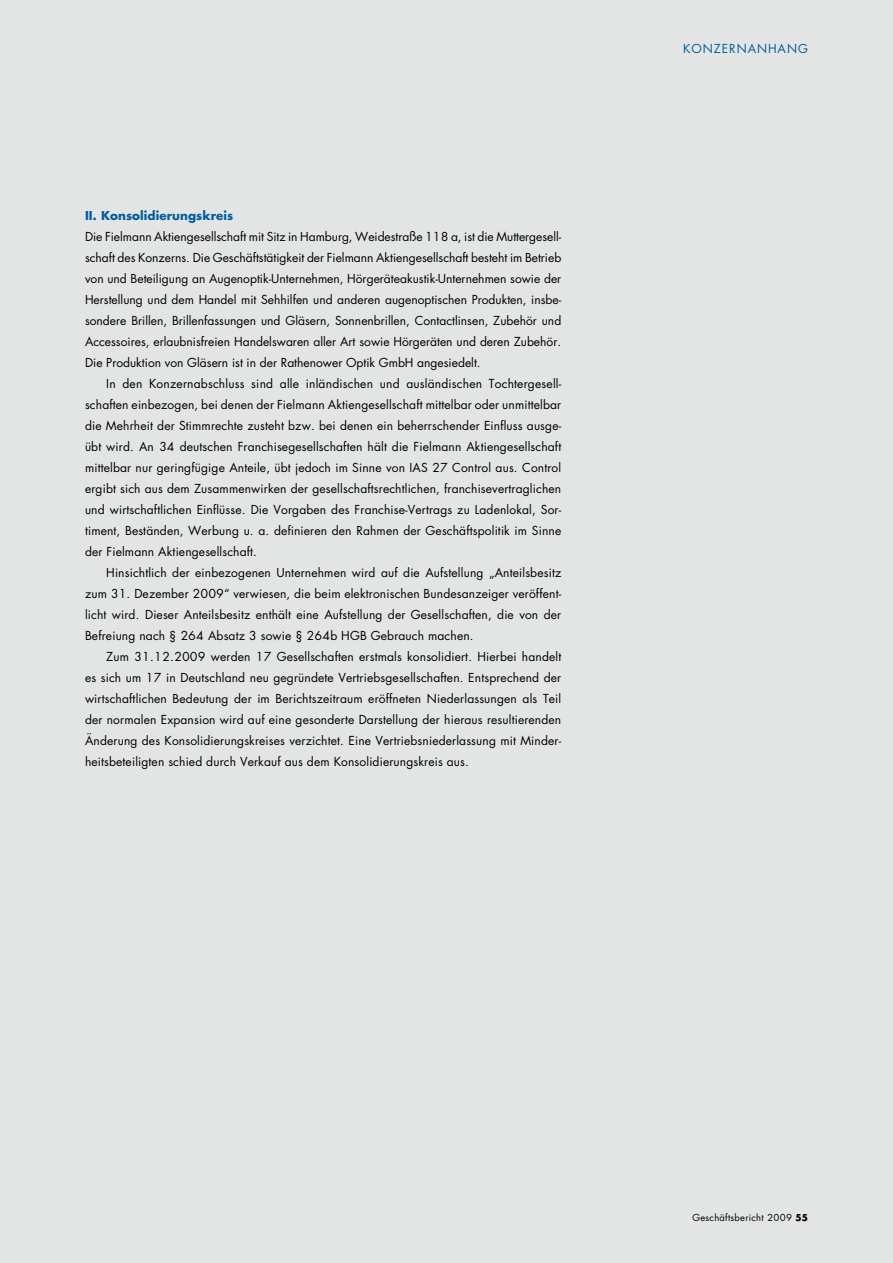
<style>
.page{position:relative;width:893px;height:1263px;background:#e3e4e4}
.page>*{position:absolute;margin:0;border:0;box-sizing:border-box;transform-origin:0 0}
.t1{font:13.5px/21px "Fi Futura";letter-spacing:.01em;color:#000;text-align:justify}
.t2{font:700 13.5px "Fi Futura";letter-spacing:.005em;color:#005fa0}
.t3{font:13.5px "Fi Futura";letter-spacing:.07em;color:#005fa0}
.t4{font:10.5px "Fi Futura";letter-spacing:.025em;color:#000}
.s1{font-weight:700}
</style>
<div class="page">
<p class="t2" style="left:85px;top:207px;width:150px">II. Konsolidierungskreis</p>
<p class="t1" style="left:85px;top:225px;width:478px">Die Fielmann Aktiengesellschaft mit Sitz in Hamburg, Weidestraße 118 a, ist die Muttergesell&shy;schaft des Konzerns. Die Geschäftstätigkeit der Fielmann Aktiengesellschaft besteht im Betrieb von und Beteiligung an Augenoptik-Unternehmen, Hörgeräteakustik-Unternehmen sowie der Herstellung und dem Handel mit Sehhilfen und anderen augenoptischen Produkten, insbe&shy;sondere Brillen, Brillenfassungen und Gläsern, Sonnenbrillen, Contactlinsen, Zubehör und Accessoires, erlaubnisfreien Handelswaren aller Art sowie Hörgeräten und deren Zubehör.<br>Die Produktion von Gläsern ist in der Rathenower Optik GmbH angesiedelt.</p>
<p class="t1" style="left:85px;top:372px;width:478px;text-indent:21px">In den Konzernabschluss sind alle inländischen und ausländischen Tochtergesell&shy;schaften einbezogen, bei denen der Fielmann Aktiengesellschaft mittelbar oder unmittelbar die Mehrheit der Stimmrechte zusteht bzw. bei denen ein beherrschender Einfluss ausge&shy;übt wird. An 34 deutschen Franchisegesellschaften hält die Fielmann Aktiengesellschaft mittelbar nur geringfügige Anteile, übt jedoch im Sinne von IAS 27 Control aus. Control ergibt sich aus dem Zusammenwirken der gesellschaftsrechtlichen, franchisevertraglichen und wirtschaftlichen Einflüsse. Die Vorgaben des Franchise-Vertrags zu Ladenlokal, Sor&shy;timent, Beständen, Werbung u. a. definieren den Rahmen der Geschäftspolitik im Sinne der Fielmann Aktiengesellschaft.</p>
<p class="t1" style="left:85px;top:562px;width:478px;text-indent:21px">Hinsichtlich der einbezogenen Unternehmen wird auf die Aufstellung „Anteilsbesitz zum 31. Dezember 2009“ verwiesen, die beim elektronischen Bundesanzeiger veröffent&shy;licht wird. Dieser Anteilsbesitz enthält eine Aufstellung der Gesellschaften, die von der Befreiung nach § 264 Absatz 3 sowie § 264b HGB Gebrauch machen.</p>
<p class="t1" style="left:85px;top:646px;width:478px;text-indent:21px">Zum 31.12.2009 werden 17 Gesellschaften erstmals konsolidiert. Hierbei handelt es sich um 17 in Deutschland neu gegründete Vertriebsgesellschaften. Entsprechend der wirtschaftlichen Bedeutung der im Berichtszeitraum eröffneten Niederlassungen als Teil der normalen Expansion wird auf eine gesonderte Darstellung der hieraus resultierenden Änderung des Konsolidierungskreises verzichtet. Eine Vertriebsniederlassung mit Minder&shy;heitsbeteiligten schied durch Verkauf aus dem Konsolidierungskreis aus.</p>
<p class="t3" style="left:683px;top:40px;width:123px">Konzernanhang</p>
<p class="t4" style="left:692px;top:1211px;width:117px">Geschäftsbericht 2009 <span class="s1">55</span></p>
</div>
